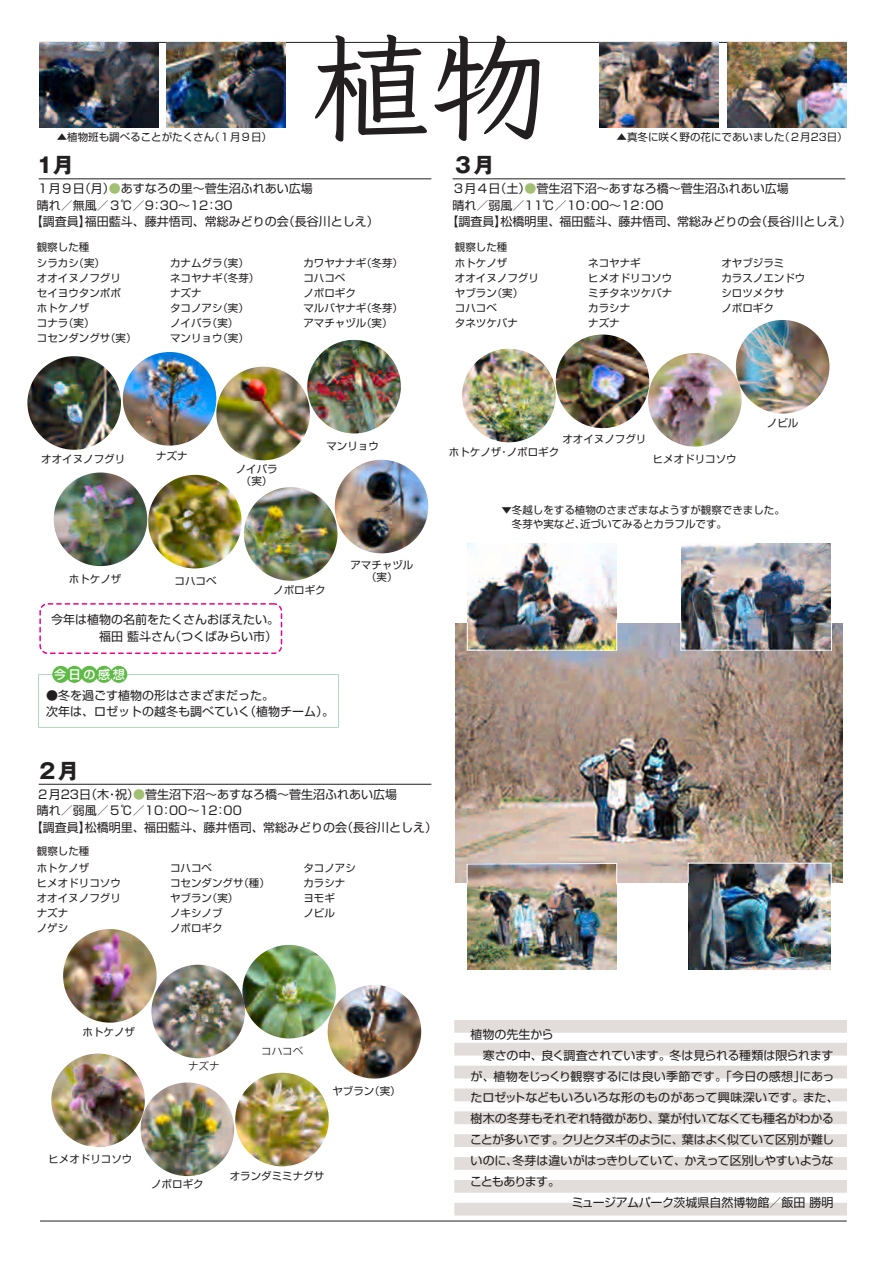
<style>
.page{position:relative;width:890px;height:1263px;background:#fff}
.page>*{position:absolute;margin:0;border:0;box-sizing:border-box;transform-origin:0 0}
.t1{font:600 120px "Klee";color:#231f20}
.t2{font:700 21px "Gothic MB101 Pro";color:#231f20}
.t3{font:12px/16.5px "Shin Go Pro";color:#231f20}
.t4{font:12px "Shin Go Pro";letter-spacing:.02em;color:#231f20}
.t5{font:12px "Shin Go Pro";letter-spacing:-.045em;color:#231f20}
.t6{font:12px "Shin Go Pro";letter-spacing:.04em;color:#231f20}
.t7{font:500 12px "Shin Go Pro";letter-spacing:.22em;color:#fff}
.t8{font:10.5px/15px "Shin Go Pro";color:#231f20}
.t9{font:10.5px "Koz Go Pr 6 N";color:#231f20}
.s1{color:#a2bf72}
</style>
<div class="page">
<div style="left:454px;top:1019px;width:393px;height:13px;background:#e2ddda"></div>
<div style="left:454px;top:1042px;width:393px;height:13px;background:#e2ddda"></div>
<div style="left:454px;top:1065px;width:393px;height:13px;background:#e2ddda"></div>
<div style="left:454px;top:1088px;width:393px;height:13px;background:#e2ddda"></div>
<div style="left:454px;top:1111px;width:393px;height:12px;background:#e2ddda"></div>
<div style="left:454px;top:1134px;width:393px;height:12px;background:#e2ddda"></div>
<div style="left:454px;top:1156px;width:393px;height:13px;background:#e2ddda"></div>
<div style="left:454px;top:1179px;width:393px;height:13px;background:#e2ddda"></div>
<div style="left:454px;top:1202px;width:393px;height:13px;background:#e2ddda"></div>
<hr style="left:40px;top:42px;width:806px;height:1px;background:#231f20">
<hr style="left:39px;top:178px;width:392px;height:1px;background:#231f20">
<hr style="left:453px;top:178px;width:392px;height:1px;background:#231f20">
<hr style="left:39px;top:783px;width:392px;height:1px;background:#231f20">
<hr style="left:40px;top:1220px;width:806px;height:1px;background:#231f20">
<img style="left:39px;top:42px;width:120px;height:85px">
<img style="left:166px;top:42px;width:120px;height:85px">
<img style="left:335px;top:459px;width:93px;height:94px;border-radius:47px">
<img style="left:27px;top:356px;width:94px;height:93px;border-radius:47px">
<img style="left:148px;top:475px;width:94px;height:93px;border-radius:47px">
<img style="left:123px;top:352px;width:93px;height:93px;border-radius:47px">
<img style="left:307px;top:340px;width:94px;height:93px;border-radius:47px">
<img style="left:54px;top:472px;width:93px;height:94px;border-radius:47px">
<img style="left:244px;top:487px;width:93px;height:93px;border-radius:47px">
<img style="left:216px;top:366px;width:94px;height:94px;border-radius:47px">
<img style="left:599px;top:42px;width:120px;height:85px">
<img style="left:727px;top:42px;width:119px;height:85px">
<img style="left:235px;top:1072px;width:94px;height:94px;border-radius:47px">
<img style="left:242px;top:944px;width:94px;height:94px;border-radius:47px">
<img style="left:151px;top:964px;width:94px;height:94px;border-radius:47px">
<img style="left:141px;top:1082px;width:93px;height:93px;border-radius:47px">
<img style="left:328px;top:984px;width:93px;height:94px;border-radius:47px">
<img style="left:63px;top:928px;width:94px;height:94px;border-radius:47px">
<img style="left:51px;top:1053px;width:94px;height:93px;border-radius:47px">
<img style="left:556px;top:334px;width:93px;height:94px;border-radius:47px">
<img style="left:648px;top:353px;width:93px;height:93px;border-radius:47px">
<img style="left:736px;top:320px;width:93px;height:93px;border-radius:47px">
<img style="left:462px;top:349px;width:94px;height:93px;border-radius:47px">
<img style="left:456px;top:623px;width:387px;height:259px">
<img style="left:468px;top:885px;width:149px;height:84px">
<img style="left:468px;top:544px;width:149px;height:75px">
<img style="left:467px;top:619px;width:150px;height:31px">
<img style="left:681px;top:544px;width:150px;height:76px">
<img style="left:680px;top:620px;width:152px;height:30px">
<img style="left:466px;top:862px;width:151px;height:23px">
<img style="left:688px;top:886px;width:143px;height:83px">
<img style="left:687px;top:862px;width:145px;height:24px">
<svg style="left:38px;top:674px;width:301px;height:53px"></svg>
<svg style="left:39px;top:603px;width:243px;height:51px"></svg>
<div style="left:66px;top:665px;width:17px;height:17px;background:#5fbb46;border-radius:50%"></div>
<div style="left:52px;top:665px;width:17px;height:17px;background:#5fbb46;border-radius:50%"></div>
<div style="left:81px;top:665px;width:17px;height:17px;background:#5fbb46;border-radius:50%"></div>
<div style="left:96px;top:665px;width:17px;height:17px;background:#5fbb46;border-radius:50%"></div>
<div style="left:110px;top:665px;width:17px;height:17px;background:#5fbb46;border-radius:50%"></div>
<h1 class="t1" style="left:310px;top:10px;width:241px">植物</h1>
<p class="t8" style="left:57px;top:128px;width:217px">▲植物班も調べることがたくさん（１月９日）</p>
<p class="t8" style="left:616px;top:128px;width:233px">▲真冬に咲く野の花にであいました（２月23日）</p>
<h2 class="t2" style="left:37px;top:148px;width:38px">1月</h2>
<h2 class="t2" style="left:452px;top:148px;width:43px">３月</h2>
<p class="t3" style="left:37px;top:179px;width:277px">１月９日（月）<span class="s1">●</span>あすなろの里～菅生沼ふれあい広場</p>
<p class="t3" style="left:37px;top:196px;width:197px">晴れ／無風／３℃／9：30～12：30</p>
<p class="t3" style="left:31px;top:212px;width:349px">【調査員】福田藍斗、藤井悟司、常総みどりの会（長谷川としえ）</p>
<p class="t8" style="left:37px;top:238px;width:54px">観察した種</p>
<p class="t8" style="left:37px;top:254px;width:101px">シラカシ（実）<br>オオイヌノフグリ<br>セイヨウタンポポ<br>ホトケノザ<br>コナラ（実）<br>コセンダングサ（実）</p>
<p class="t8" style="left:170px;top:254px;width:91px">カナムグラ（実）ネコヤナギ（冬芽）ナズナ<br>タコノアシ（実）ノイバラ（実）<br>マンリョウ（実）</p>
<p class="t8" style="left:303px;top:254px;width:101px">カワヤナナギ（冬芽）コハコベ<br>ノボロギク<br>マルバヤナギ（冬芽）アマチャヅル（実）</p>
<p class="t3" style="left:452px;top:179px;width:338px">３月４日（土）<span class="s1">●</span>菅生沼下沼～あすなろ橋～菅生沼ふれあい広場</p>
<p class="t3" style="left:452px;top:196px;width:213px">晴れ／弱風／11℃／10：00～12：00</p>
<p class="t3" style="left:446px;top:212px;width:406px">【調査員】松橋明里、福田藍斗、藤井悟司、常総みどりの会（長谷川としえ）</p>
<p class="t8" style="left:455px;top:238px;width:54px">観察した種</p>
<p class="t8" style="left:455px;top:254px;width:85px">ホトケノザ<br>オオイヌノフグリヤブラン（実）<br>コハコベ<br>タネツケバナ</p>
<p class="t8" style="left:588px;top:254px;width:86px">ネコヤナギ<br>ヒメオドリコソウミチタネツケバナカラシナ<br>ナズナ</p>
<p class="t8" style="left:721px;top:254px;width:85px">オヤブジラミ<br>カラスノエンドウシロツメクサ<br>ノボロギク</p>
<p class="t8" style="left:41px;top:450px;width:85px">オオイヌノフグリ</p>
<p class="t8" style="left:69px;top:569px;width:54px">ホトケノザ</p>
<p class="t8" style="left:156px;top:447px;width:33px">ナズナ</p>
<p class="t8" style="left:236px;top:461px;width:43px;line-height:12px;text-align:center">ノイバラ（実）</p>
<p class="t8" style="left:326px;top:437px;width:54px">マンリョウ</p>
<p class="t8" style="left:175px;top:572px;width:43px">コハコベ</p>
<p class="t8" style="left:273px;top:581px;width:54px">ノボロギク</p>
<p class="t8" style="left:350px;top:557px;width:64px;line-height:12px;text-align:center">アマチャヅル（実）</p>
<p class="t3" style="left:51px;top:609px;width:229px">今年は植物の名前をたくさんおぼえたい。　　　　福田 藍斗さん（つくばみらい市）</p>
<p class="t7" style="left:54px;top:664px;width:72px">今日の感想</p>
<p class="t3" style="left:46px;top:685px;width:289px">●冬を過ごす植物の形はさまざまだった。<br>次年は、ロゼットの越冬も調べていく（植物チーム）。</p>
<h2 class="t2" style="left:37px;top:753px;width:43px">２月</h2>
<p class="t3" style="left:37px;top:784px;width:362px">２月23日（木・祝）<span class="s1">●</span>菅生沼下沼～あすなろ橋～菅生沼ふれあい広場</p>
<p class="t3" style="left:37px;top:801px;width:206px">晴れ／弱風／５℃／10：00～12：00</p>
<p class="t3" style="left:31px;top:817px;width:408px">【調査員】松橋明里、福田藍斗、藤井悟司、常総みどりの会（長谷川としえ）</p>
<p class="t8" style="left:37px;top:842px;width:54px">観察した種</p>
<p class="t8" style="left:37px;top:859px;width:85px">ホトケノザ<br>ヒメオドリコソウオオイヌノフグリナズナ<br>ノゲシ</p>
<p class="t8" style="left:170px;top:859px;width:101px">コハコベ<br>コセンダングサ（種）ヤブラン（実）<br>ノキシノブ<br>ノボロギク</p>
<p class="t8" style="left:303px;top:859px;width:54px">タコノアシカラシナヨモギ<br>ノビル</p>
<p class="t8" style="left:562px;top:430px;width:85px">オオイヌノフグリ</p>
<p class="t8" style="left:449px;top:443px;width:112px">ホトケノザ・ノボロギク</p>
<p class="t8" style="left:653px;top:449px;width:85px">ヒメオドリコソウ</p>
<p class="t8" style="left:767px;top:414px;width:33px">ノビル</p>
<p class="t8" style="left:501px;top:502px;width:285px;line-height:13.5px">▼冬越しをする植物のさまざまなようすが観察できました。　冬芽や実など、近づいてみるとカラフルです。</p>
<p class="t8" style="left:83px;top:1023px;width:54px">ホトケノザ</p>
<p class="t9" style="left:188px;top:1059px;width:33px">ナズナ</p>
<p class="t9" style="left:261px;top:1045px;width:43px">コハコベ</p>
<p class="t8" style="left:332px;top:1081px;width:70px">ヤブラン（実）</p>
<p class="t8" style="left:48px;top:1149px;width:85px">ヒメオドリコソウ</p>
<p class="t8" style="left:151px;top:1174px;width:54px">ノボロギク</p>
<p class="t8" style="left:230px;top:1167px;width:96px">オランダミミナグサ</p>
<p class="t3" style="left:470px;top:1024px;width:84px">植物の先生から</p>
<p class="t3" style="left:470px;top:1045px;width:364px">　寒さの中、良く調査されています。冬は見られる種類は限られます</p>
<p class="t4" style="left:470px;top:1066px;width:365px">が、植物をじっくり観察するには良い季節です。「今日の感想」にあっ</p>
<p class="t6" style="left:470px;top:1087px;width:370px">たロゼットなどもいろいろな形のものがあって興味深いです。また、</p>
<p class="t3" style="left:470px;top:1108px;width:365px">樹木の冬芽もそれぞれ特徴があり、葉が付いてなくても種名がわかる</p>
<p class="t5" style="left:470px;top:1129px;width:366px">ことが多いです。クリとクヌギのように、葉はよく似ていて区別が難し</p>
<p class="t3" style="left:470px;top:1150px;width:364px">いのに、冬芽は違いがはっきりしていて、かえって区別しやすいような</p>
<p class="t3" style="left:470px;top:1171px;width:92px">こともあります。</p>
<p class="t3" style="left:572px;top:1192px;width:263px">ミュージアムパーク茨城県自然博物館／飯田 勝明</p>
</div>
